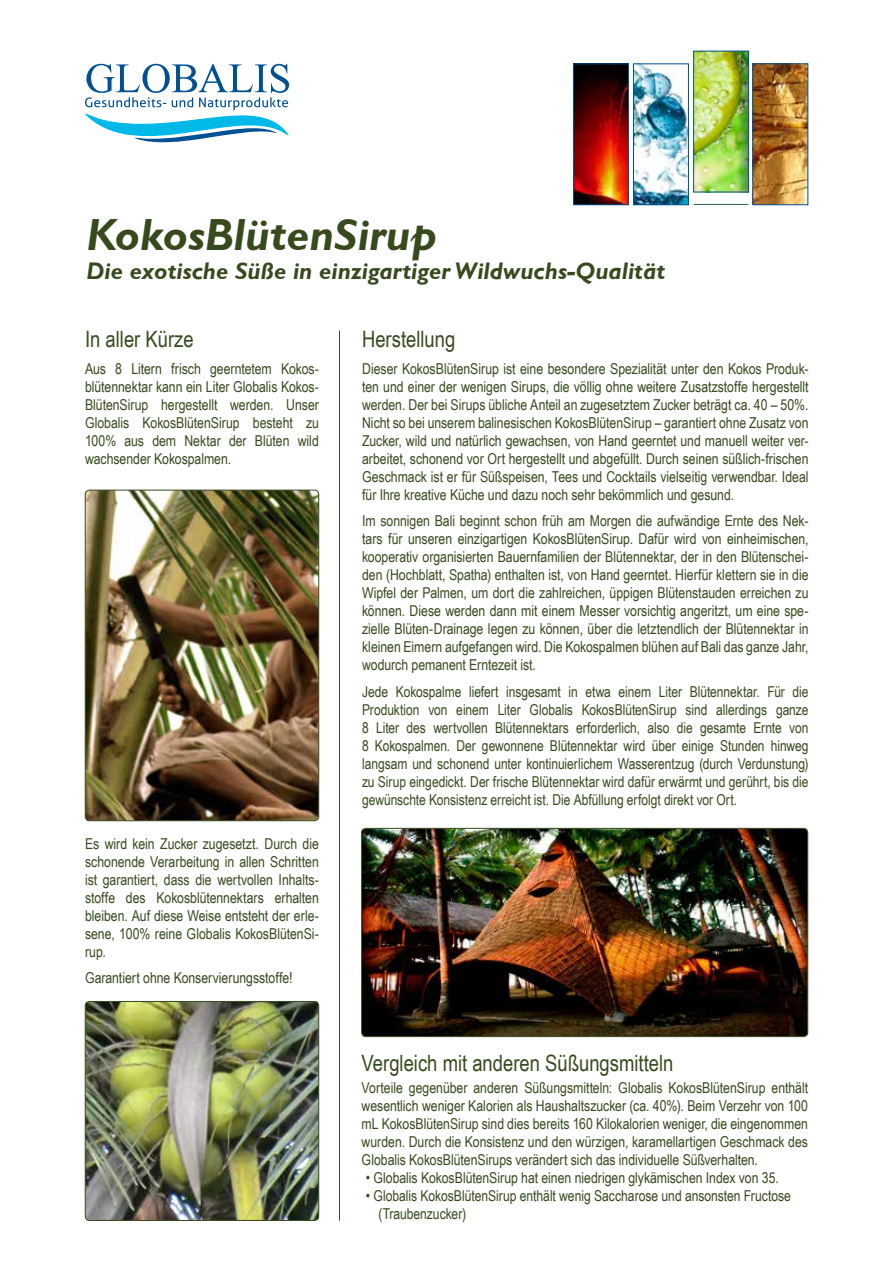
<style>
.page{position:relative;width:893px;height:1263px;background:#fff}
.page>*{position:absolute;margin:0;border:0;box-sizing:border-box;transform-origin:0 0}
.t1{font:italic 700 45px "Gill Sans";color:#374a1d}
.t2{font:italic 700 24px "Gill Sans";color:#374a1d}
.t3{font:22.5px "Arial Narrow";color:#374a1d}
.t4{font:15px/18px "Arial Narrow";letter-spacing:-.005em;color:#374a1d;text-align:justify}
</style>
<div class="page">
<svg style="left:85px;top:64px;width:204px;height:78px"></svg>
<img style="left:635px;top:66px;width:51px;height:137px">
<div style="left:633px;top:64px;width:55px;height:141px;border:1px solid #005193"></div>
<img style="left:575px;top:66px;width:52px;height:137px">
<div style="left:573px;top:64px;width:56px;height:141px;border:1px solid #005193"></div>
<img style="left:696px;top:53px;width:51px;height:137px">
<div style="left:694px;top:51px;width:55px;height:141px;border:1px solid #005193"></div>
<img style="left:755px;top:66px;width:51px;height:137px">
<hr style="left:694px;top:204px;width:54px;height:1px;background:#246843">
<hr style="left:339px;top:331px;width:1px;height:890px;background:#374a1d">
<img style="left:85px;top:490px;width:234px;height:331px">
<div style="left:85px;top:490px;width:234px;height:331px;border:1px solid #374a1d;border-radius:4px"></div>
<img style="left:85px;top:1001px;width:234px;height:219px">
<div style="left:85px;top:1001px;width:234px;height:220px;border:1px solid #374a1d;border-radius:4px"></div>
<img style="left:363px;top:828px;width:445px;height:208px">
<div style="left:361px;top:828px;width:447px;height:209px;border:1px solid #374a1d;border-radius:4px"></div>
<h1 class="t1" style="left:87px;top:209px;width:352px">KokosBlütenSirup</h1>
<h2 class="t2" style="left:87px;top:257px;width:580px">Die exotische Süße in einzigartiger Wildwuchs-Qualität</h2>
<h3 class="t3" style="left:85px;top:326px;width:110px">In aller Kürze</h3>
<p class="t4" style="left:85px;top:359px;width:235px">Aus 8 Litern frisch geerntetem Kokos&shy;blütennektar kann ein Liter Globalis Kokos-BlütenSirup hergestellt werden. Unser Globalis KokosBlütenSirup besteht zu 100% aus dem Nektar der Blüten wild wachsender Kokospalmen.</p>
<p class="t4" style="left:85px;top:834px;width:235px">Es wird kein Zucker zugesetzt. Durch die schonende Verarbeitung in allen Schritten ist garantiert, dass die wertvollen Inhalts&shy;stoffe des Kokosblütennektars erhalten bleiben. Auf diese Weise entsteht der erle&shy;sene, 100% reine Globalis KokosBlütenSi&shy;rup.</p>
<p class="t4" style="left:85px;top:969px;width:209px">Garantiert ohne Konservierungsstoffe!</p>
<h3 class="t3" style="left:362px;top:326px;width:95px">Herstellung</h3>
<p class="t4" style="left:362px;top:359px;width:448px">Dieser KokosBlütenSirup ist eine besondere Spezialität unter den Kokos Produk&shy;ten und einer der wenigen Sirups, die völlig ohne weitere Zusatzstoffe hergestellt werden. Der bei Sirups übliche Anteil an zugesetztem Zucker beträgt ca. 40 – 50%.<br>Nicht so bei unserem balinesischen KokosBlütenSirup – garantiert ohne Zusatz von Zucker, wild und natürlich gewachsen, von Hand geerntet und manuell weiter ver&shy;arbeitet, schonend vor Ort hergestellt und abgefüllt. Durch seinen süßlich-frischen Geschmack ist er für Süßspeisen, Tees und Cocktails vielseitig verwendbar. Ideal für Ihre kreative Küche und dazu noch sehr bekömmlich und gesund.</p>
<p class="t4" style="left:362px;top:512px;width:448px">Im sonnigen Bali beginnt schon früh am Morgen die aufwändige Ernte des Nek&shy;tars für unseren einzigartigen KokosBlütenSirup. Dafür wird von einheimischen, kooperativ organisierten Bauernfamilien der Blütennektar, der in den Blütenschei&shy;den (Hochblatt, Spatha) enthalten ist, von Hand geerntet. Hierfür klettern sie in die Wipfel der Palmen, um dort die zahlreichen, üppigen Blütenstauden erreichen zu können. Diese werden dann mit einem Messer vorsichtig angeritzt, um eine spe&shy;zielle Blüten-Drainage legen zu können, über die letztendlich der Blütennektar in kleinen Eimern aufgefangen wird. Die Kokospalmen blühen auf Bali das ganze Jahr, wodurch pemanent Erntezeit ist.</p>
<p class="t4" style="left:362px;top:682px;width:448px">Jede Kokospalme liefert insgesamt in etwa einem Liter Blütennektar. Für die Produktion von einem Liter Globalis KokosBlütenSirup sind allerdings ganze 8 Liter des wertvollen Blütennektars erforderlich, also die gesamte Ernte von 8 Kokospalmen. Der gewonnene Blütennektar wird über einige Stunden hinweg langsam und schonend unter kontinuierlichem Wasserentzug (durch Verdunstung) zu Sirup eingedickt. Der frische Blütennektar wird dafür erwärmt und gerührt, bis die gewünschte Konsistenz erreicht ist. Die Abfüllung erfolgt direkt vor Ort.</p>
<h3 class="t3" style="left:362px;top:1050px;width:313px">Vergleich mit anderen Süßungsmitteln</h3>
<p class="t4" style="left:362px;top:1079px;width:448px">Vorteile gegenüber anderen Süßungsmitteln: Globalis KokosBlütenSirup enthält wesentlich weniger Kalorien als Haushaltszucker (ca. 40%). Beim Verzehr von 100 mL KokosBlütenSirup sind dies bereits 160 Kilokalorien weniger, die eingenommen wurden. Durch die Konsistenz und den würzigen, karamellartigen Geschmack des Globalis KokosBlütenSirups verändert sich das individuelle Süßverhalten.</p>
<p class="t4" style="left:366px;top:1169px;width:415px">• Globalis KokosBlütenSirup hat einen niedrigen glykämischen Index von 35.</p>
<p class="t4" style="left:379px;top:1187px;width:414px;text-indent:-13px">• Globalis KokosBlütenSirup enthält wenig Saccharose und ansonsten Fructose (Traubenzucker)</p>
</div>
